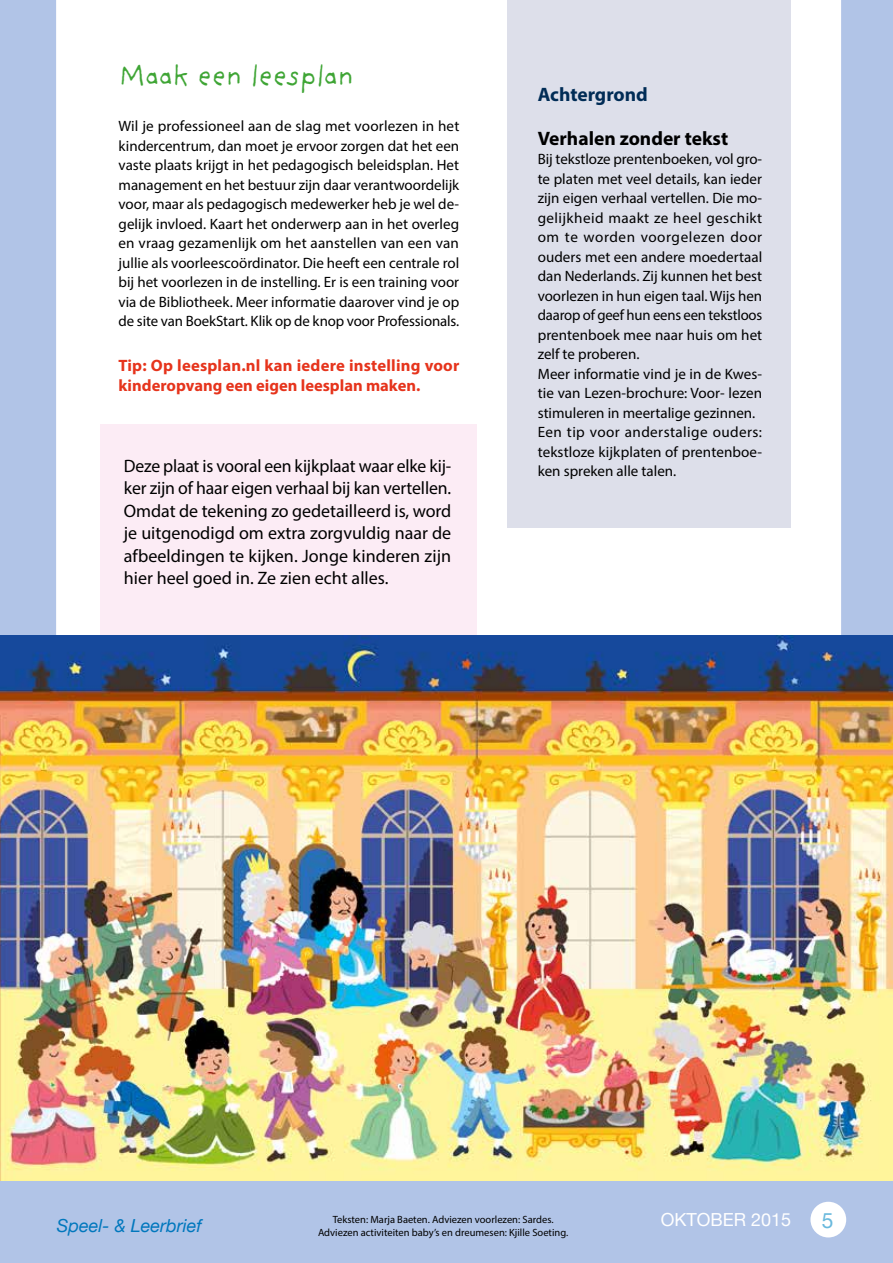
<style>
.page{position:relative;width:893px;height:1263px;background:#b1c4e7}
.page>*{position:absolute;margin:0;border:0;box-sizing:border-box;transform-origin:0 0}
.t1{font:29.85px "Proviyoup";letter-spacing:-.06em;color:#3fa535}
.t2{font:21px "Helvetica Neue";color:#69b9dd}
.t3{font:700 19.5px "Myriad Pro";color:#000}
.t4{font:700 19.5px "Myriad Pro";letter-spacing:-.005em;color:#002c56}
.t5{font:18px/22.5px "Myriad Pro";color:#000;text-align:justify}
.t6{font:italic 18px "Helvetica Neue";color:#0077bd}
.t7{font:18px "Helvetica Neue";color:#fff}
.t8{font:700 16.5px/19.8px "Myriad Pro";color:#e6341c}
.t9{font:15px/19.5px "Myriad Pro";color:#000}
.t10{font:10.5px "Myriad Pro";color:#000}
</style>
<div class="page">
<div style="left:56px;top:0;width:785px;height:635px;background:#fff"></div>
<div style="left:810px;top:1202px;width:36px;height:35px;background:#fff;border-radius:50%"></div>
<div style="left:508px;top:0;width:283px;height:527px;background:#dddfea"></div>
<div style="left:100px;top:424px;width:376px;height:211px;background:#fcecf5"></div>
<img style="left:0;top:635px;width:893px;height:546px">
<h1 class="t1" style="left:119px;top:57px;width:238px">Maak een leesplan</h1>
<p class="t9" style="left:119px;top:116px;width:342px;text-align:justify">Wil je professioneel aan de slag met voorlezen in het kindercentrum, dan moet je ervoor zorgen dat het een vaste plaats krijgt in het pedagogisch beleidsplan. Het management en het bestuur zijn daar verantwoordelijk voor, maar als pedagogisch medewerker heb je wel de&shy;gelijk invloed. Kaart het onderwerp aan in het overleg en vraag gezamenlijk om het aanstellen van een van jullie als voorleescoördinator. Die heeft een centrale rol bij het voorlezen in de instelling. Er is een training voor via de Bibliotheek. Meer informatie daarover vind je op de site van BoekStart. Klik op de knop voor Professionals.</p>
<p class="t8" style="left:119px;top:355px;width:342px">Tip: Op leesplan.nl kan iedere instelling voor kinderopvang een eigen leesplan maken.</p>
<p class="t5" style="left:124px;top:454px;width:329px">Deze plaat is vooral een kijkplaat waar elke kij&shy;ker zijn of haar eigen verhaal bij kan vertellen.<br>Omdat de tekening zo gedetailleerd is, word je uitgenodigd om extra zorgvuldig naar de afbeeldingen te kijken. Jonge kinderen zijn hier heel goed in. Ze zien echt alles.</p>
<h3 class="t4" style="left:538px;top:81px;width:112px">Achtergrond</h3>
<h3 class="t3" style="left:538px;top:125px;width:192px">Verhalen zonder tekst</h3>
<p class="t9" style="left:538px;top:149px;width:226px">Bij tekstloze prentenboeken, vol gro&shy;te platen met veel details, kan ieder zijn eigen verhaal vertellen. Die mo&shy;gelijkheid maakt ze heel geschikt om te worden voorgelezen door ouders met een andere moedertaal dan Nederlands. Zij kunnen het best voorlezen in hun eigen taal. Wijs hen daarop of geef hun eens een tekstloos prentenboek mee naar huis om het zelf te proberen.<br>Meer informatie vind je in de Kwes&shy;tie van Lezen-brochure: Voor- lezen stimuleren in meertalige gezinnen.<br>Een tip voor anderstalige ouders: tekstloze kijkplaten of prentenboe&shy;ken spreken alle talen.</p>
<p class="t7" style="left:661px;top:1209px;width:132px">OKTOBER 2015</p>
<p class="t6" style="left:57px;top:1215px;width:147px">Speel- &amp; Leerbrief</p>
<p class="t10" style="left:333px;top:1213px;width:222px">Teksten: Marja Baeten. Adviezen voorlezen: Sardes.</p>
<h2 class="t2" style="left:822px;top:1208px;width:13px">5</h2>
<p class="t10" style="left:318px;top:1226px;width:252px">Adviezen activiteiten baby’s en dreumesen: Kjille Soeting.</p>
</div>
